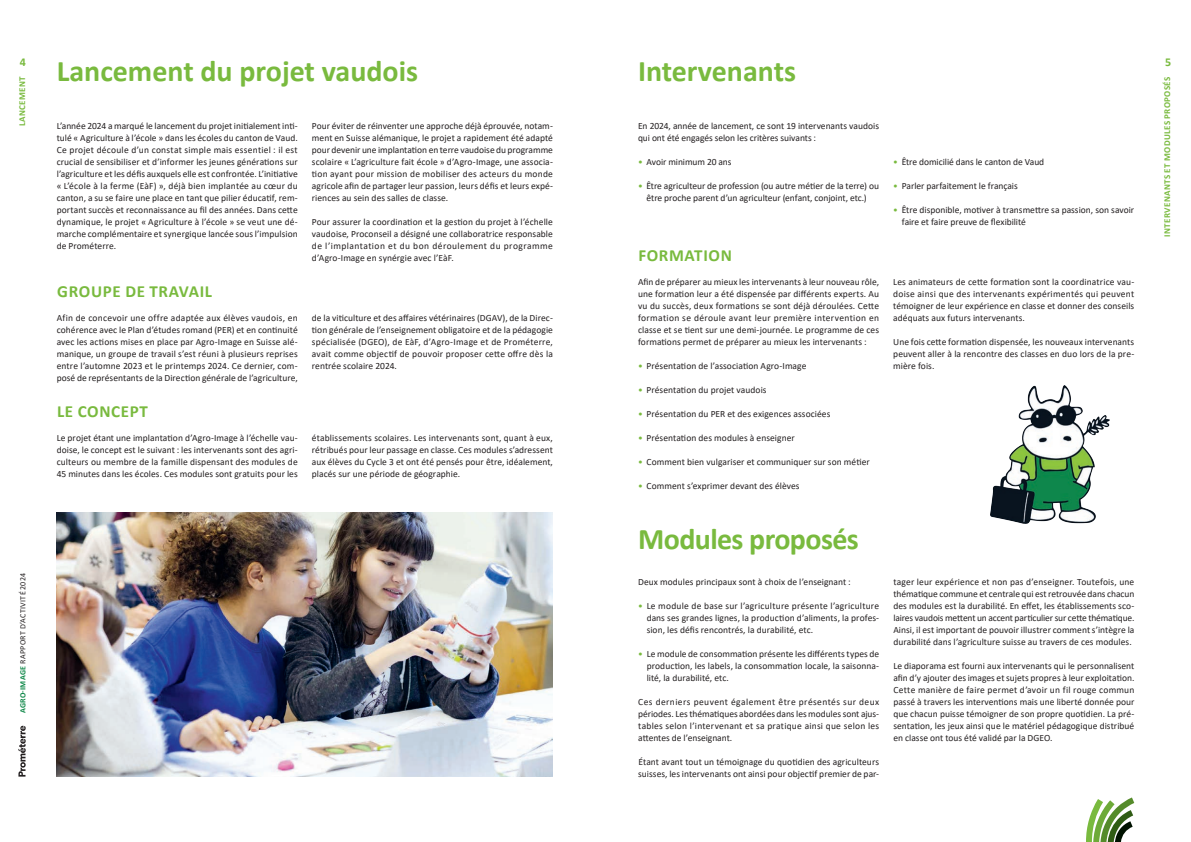
<style>
.page{position:relative;width:1191px;height:842px;background:#fff}
.page>*{position:absolute;margin:0;border:0;box-sizing:border-box;transform-origin:0 0}
.titre{font:700 30px "Calibri";color:#79ba3e}
.titre-2{font:700 30px "Calibri";letter-spacing:-.02em;color:#79ba3e}
.sur-titre{font:700 17px "Calibri";letter-spacing:.04em;color:#79ba3e}
.t1{font:700 12px "Calibri";color:#79ba3e}
.txt_courant{font:9.5px/12px "Calibri";letter-spacing:.005em;color:#231f20;text-align:justify}
.t2{font:700 9px "Calibri";letter-spacing:.04em;color:#79ba3e}
.t3{font:8px "Calibri";letter-spacing:.04em;color:#231f20}
.s1{color:#79ba3e}
.s2{font-weight:700;color:#0f8849}
</style>
<div class="page">
<img style="left:57px;top:513px;width:496px;height:264px">
<svg style="left:1086px;top:797px;width:48px;height:45px"></svg>
<svg style="left:18px;top:726px;width:8px;height:51px"></svg>
<img style="left:990px;top:386px;width:119px;height:138px">
<p class="t1" style="left:20px;top:53px;width:8px">4</p>
<p class="t1" style="left:1165px;top:53px;width:8px">5</p>
<p class="titre" style="left:57px;top:50px;width:363px">Lancement du projet vaudois</p>
<p class="titre" style="left:638px;top:50px;width:160px">Intervenants</p>
<p class="txt_courant" style="left:57px;top:119px;width:242px">L’année 2024 a marqué le lancement du projet initialement inti&shy;tulé « Agriculture à l’école » dans les écoles du canton de Vaud.<br>Ce projet découle d’un constat simple mais essentiel : il est crucial de sensibiliser et d’informer les jeunes générations sur l’agriculture et les défis auxquels elle est confrontée. L’initiative « L’école à la ferme (EàF) », déjà bien implantée au cœur du canton, a su se faire une place en tant que pilier éducatif, rem&shy;portant succès et reconnaissance au fil des années. Dans cette dynamique, le projet « Agriculture à l’école » se veut une dé&shy;marche complémentaire et synergique lancée sous l’impulsion de Prométerre.</p>
<p class="txt_courant" style="left:312px;top:119px;width:242px">Pour éviter de réinventer une approche déjà éprouvée, notam&shy;ment en Suisse alémanique, le projet a rapidement été adapté pour devenir une implantation en terre vaudoise du programme scolaire « L’agriculture fait école » d’Agro-Image, une associa&shy;tion ayant pour mission de mobiliser des acteurs du monde agricole afin de partager leur passion, leurs défis et leurs expé&shy;riences au sein des salles de classe.</p>
<p class="t2" style="left:16px;top:126px;width:51px;rotate:-90deg">LANCEMENT</p>
<p class="t2" style="left:1160px;top:237px;width:162px;rotate:-90deg">INTERVENANTS ET MODULES PROPOSÉS</p>
<p class="txt_courant" style="left:638px;top:119px;width:242px">En 2024, année de lancement, ce sont 19 intervenants vaudois qui ont été engagés selon les critères suivants :</p>
<p class="txt_courant" style="left:638px;top:155px;width:95px"><span class="s1">•</span> Avoir minimum 20 ans</p>
<p class="txt_courant" style="left:638px;top:179px;width:242px;text-align:center"><span class="s1">•</span> Être agriculteur de profession (ou autre métier de la terre) ou être proche parent d’un agriculteur (enfant, conjoint, etc.)</p>
<p class="txt_courant" style="left:893px;top:155px;width:152px"><span class="s1">•</span> Être domicilié dans le canton de Vaud</p>
<p class="txt_courant" style="left:893px;top:179px;width:126px"><span class="s1">•</span> Parler parfaitement le français</p>
<p class="txt_courant" style="left:901px;top:203px;width:234px;text-indent:-9px"><span class="s1">•</span> Être disponible, motiver à transmettre sa passion, son savoir faire et faire preuve de flexibilité</p>
<p class="txt_courant" style="left:312px;top:215px;width:242px">Pour assurer la coordination et la gestion du projet à l’échelle vaudoise, Proconseil a désigné une collaboratrice responsable de l’implantation et du bon déroulement du programme d’Agro-Image en synérgie avec l’EàF.</p>
<p class="sur-titre" style="left:638px;top:243px;width:95px">FORMATION</p>
<p class="sur-titre" style="left:57px;top:279px;width:156px">GROUPE DE TRAVAIL</p>
<p class="txt_courant" style="left:57px;top:311px;width:242px">Afin de concevoir une offre adaptée aux élèves vaudois, en cohérence avec le Plan d’études romand (PER) et en continuité avec les actions mises en place par Agro-Image en Suisse alé&shy;manique, un groupe de travail s’est réuni à plusieurs reprises entre l’automne 2023 et le printemps 2024. Ce dernier, com&shy;posé de représentants de la Direction générale de l’agriculture,</p>
<p class="txt_courant" style="left:312px;top:311px;width:242px">de la viticulture et des affaires vétérinaires (DGAV), de la Direc&shy;tion générale de l’enseignement obligatoire et de la pédagogie spécialisée (DGEO), de EàF, d’Agro-Image et de Prométerre, avait comme objectif de pouvoir proposer cette offre dès la rentrée scolaire 2024.</p>
<p class="sur-titre" style="left:57px;top:399px;width:92px">LE CONCEPT</p>
<p class="txt_courant" style="left:57px;top:431px;width:242px">Le projet étant une implantation d’Agro-Image à l’échelle vau&shy;doise, le concept est le suivant : les intervenants sont des agri&shy;culteurs ou membre de la famille dispensant des modules de 45 minutes dans les écoles. Ces modules sont gratuits pour les</p>
<p class="txt_courant" style="left:312px;top:431px;width:242px">établissements scolaires. Les intervenants sont, quant à eux, rétribués pour leur passage en classe. Ces modules s’adressent aux élèves du Cycle 3 et ont été pensés pour être, idéalement, placés sur une période de géographie.</p>
<p class="t3" style="left:17px;top:713px;width:142px;rotate:-90deg"><span class="s2">AGRO-IMAGE</span> RAPPORT D’ACTIVITÉ 2024</p>
<p class="txt_courant" style="left:638px;top:275px;width:242px">Afin de préparer au mieux les intervenants à leur nouveau rôle, une formation leur a été dispensée par différents experts. Au vu du succès, deux formations se sont déjà déroulées. Cette formation se déroule avant leur première intervention en classe et se tient sur une demi-journée. Le programme de ces formations permet de préparer au mieux les intervenants :</p>
<p class="txt_courant" style="left:638px;top:359px;width:170px"><span class="s1">•</span> Présentation de l’association Agro-Image</p>
<p class="txt_courant" style="left:638px;top:383px;width:130px"><span class="s1">•</span> Présentation du projet vaudois</p>
<p class="txt_courant" style="left:638px;top:407px;width:194px"><span class="s1">•</span> Présentation du PER et des exigences associées</p>
<p class="txt_courant" style="left:638px;top:431px;width:158px"><span class="s1">•</span> Présentation des modules à enseigner</p>
<p class="txt_courant" style="left:638px;top:455px;width:233px"><span class="s1">•</span> Comment bien vulgariser et communiquer sur son métier</p>
<p class="txt_courant" style="left:638px;top:479px;width:163px"><span class="s1">•</span> Comment s’exprimer devant des élèves</p>
<p class="txt_courant" style="left:893px;top:275px;width:242px">Les animateurs de cette formation sont la coordinatrice vau&shy;doise ainsi que des intervenants expérimentés qui peuvent témoigner de leur expérience en classe et donner des conseils adéquats aux futurs intervenants.</p>
<p class="txt_courant" style="left:893px;top:335px;width:242px">Une fois cette formation dispensée, les nouveaux intervenants peuvent aller à la rencontre des classes en duo lors de la pre&shy;mière fois.</p>
<p class="titre-2" style="left:638px;top:518px;width:222px">Modules proposés</p>
<p class="txt_courant" style="left:638px;top:575px;width:214px">Deux modules principaux sont à choix de l’enseignant :</p>
<p class="txt_courant" style="left:646px;top:599px;width:234px;text-indent:-9px"><span class="s1">•</span> Le module de base sur l’agriculture présente l’agriculture dans ses grandes lignes, la production d’aliments, la profes&shy;sion, les défis rencontrés, la durabilité, etc.</p>
<p class="txt_courant" style="left:646px;top:647px;width:234px;text-indent:-9px"><span class="s1">•</span> Le module de consommation présente les différents types de production, les labels, la consommation locale, la saisonna&shy;lité, la durabilité, etc.</p>
<p class="txt_courant" style="left:638px;top:695px;width:242px">Ces derniers peuvent également être présentés sur deux périodes. Les thématiques abordées dans les modules sont ajus&shy;tables selon l’intervenant et sa pratique ainsi que selon les attentes de l’enseignant.</p>
<p class="txt_courant" style="left:638px;top:755px;width:242px">Étant avant tout un témoignage du quotidien des agriculteurs suisses, les intervenants ont ainsi pour objectif premier de par-</p>
<p class="txt_courant" style="left:893px;top:575px;width:242px">tager leur expérience et non pas d’enseigner. Toutefois, une thématique commune et centrale qui est retrouvée dans chacun des modules est la durabilité. En effet, les établissements sco&shy;laires vaudois mettent un accent particulier sur cette thématique.<br>Ainsi, il est important de pouvoir illustrer comment s’intègre la durabilité dans l’agriculture suisse au travers de ces modules.</p>
<p class="txt_courant" style="left:893px;top:659px;width:242px">Le diaporama est fourni aux intervenants qui le personnalisent afin d’y ajouter des images et sujets propres à leur exploitation.<br>Cette manière de faire permet d’avoir un fil rouge commun passé à travers les interventions mais une liberté donnée pour que chacun puisse témoigner de son propre quotidien. La pré&shy;sentation, les jeux ainsi que le matériel pédagogique distribué en classe ont tous été validé par la DGEO.</p>
</div>
